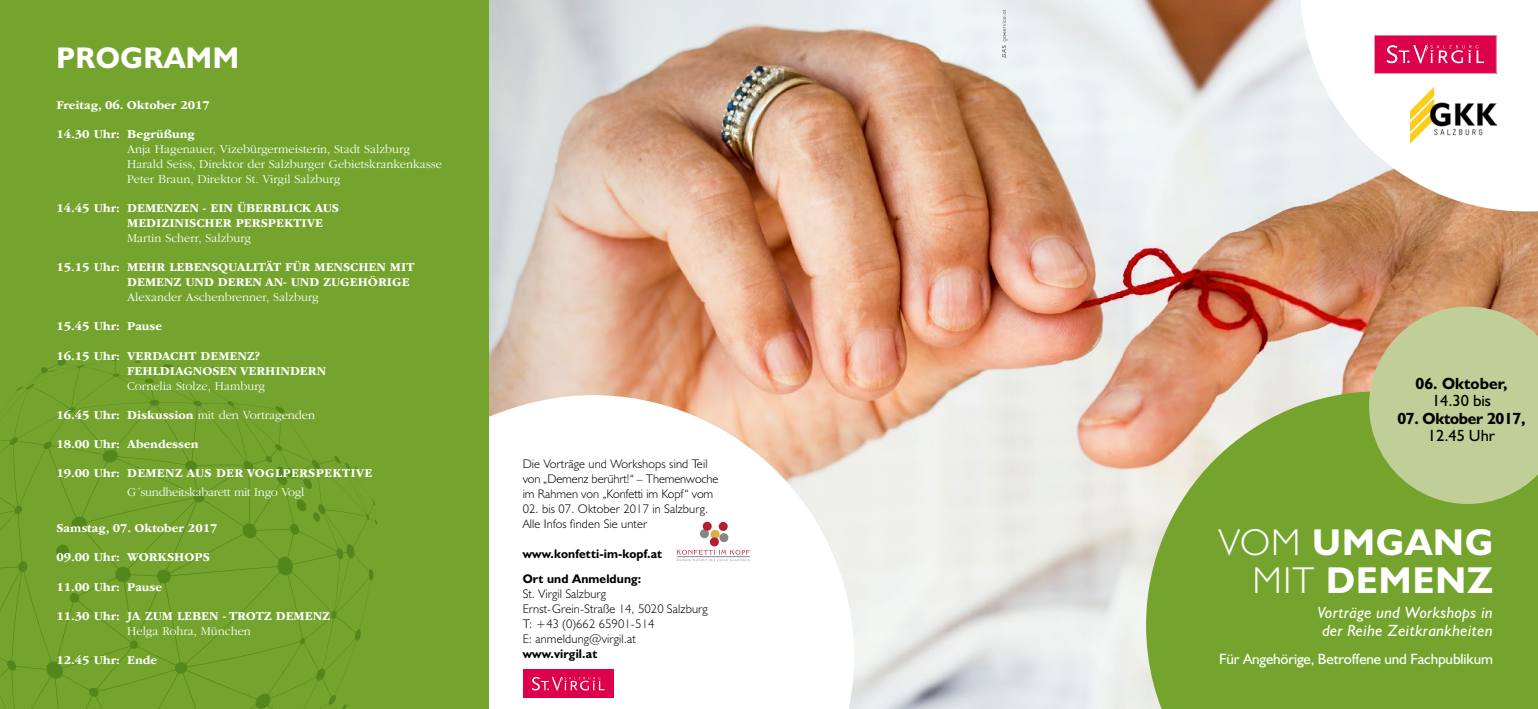
<style>
.page{position:relative;width:1538px;height:709px;background:#fff}
.page>*{position:absolute;margin:0;border:0;box-sizing:border-box;transform-origin:0 0}
.t1{font:700 37.5px/37.5px "Humanist 521";letter-spacing:.03em;color:#fff;text-align:right}
.t2{font:700 30px "Humanist 521";letter-spacing:.02em;color:#fff}
.t3{font:italic 16.25px/17.5px "Humanist 521";letter-spacing:.02em;color:#fff}
.t4{font:16.25px "Humanist 521";color:#000}
.t5{font:700 16.25px "Humanist 521";letter-spacing:-.02em;color:#000}
.t6{font:700 16.25px "Humanist 521";color:#000}
.t7{font:15px "Humanist 521";letter-spacing:-.01em;color:#fff}
.t8{font:700 12.5px/15px "ITC Garamond Std";color:#fff}
.t9{font:300 12.5px/15px "Humanist 521";letter-spacing:.01em;color:#000}
.t10{font:300 12.5px/15px "ITC Garamond Std";color:#fff}
.t11{font:700 12.5px "Humanist 521";letter-spacing:.01em;color:#000}
.t12{font:700 12.5px "ITC Garamond Std";letter-spacing:.02em;color:#fff}
.t13{font:300 12.5px "ITC Garamond Std";letter-spacing:-.02em;color:#fff}
.s1{font-weight:300}
</style>
<div class="page">
<div style="left:0;top:0;width:489px;height:709px;background:#74a42e"></div>
<img style="left:489px;top:0;width:1049px;height:709px">
<svg style="left:489px;top:395px;width:365px;height:314px"></svg>
<svg style="left:1146px;top:391px;width:392px;height:318px;fill:#74a42e"></svg>
<svg style="left:1369px;top:306px;width:169px;height:198px"></svg>
<svg style="left:1300px;top:0;width:238px;height:211px"></svg>
<svg style="left:0;top:358px;width:377px;height:351px"></svg>
<div style="left:523px;top:669px;width:90px;height:29px;background:#dd004b"></div>
<svg style="left:532px;top:677px;width:72px;height:13px"></svg>
<svg style="left:1374px;top:35px;width:122px;height:39px"></svg>
<img style="left:1410px;top:87px;width:86px;height:56px">
<svg style="left:1002px;top:10px;width:5px;height:48px"></svg>
<svg style="left:677px;top:522px;width:73px;height:39px"></svg>
<hr style="left:677px;top:556px;width:73px;height:1px;background:#878786">
<h2 class="t2" style="left:56px;top:39px;width:184px">PROGRAMM</h2>
<p class="t8" style="left:56px;top:97px;width:155px">Freitag, 06. Oktober 2017</p>
<p class="t8" style="left:56px;top:126px;width:140px">14.30 Uhr: Begrüßung</p>
<p class="t10" style="left:127px;top:141px;width:316px">Anja Hagenauer, Vizebürgermeisterin, Stadt Salzburg<br>Harald Seiss, Direktor der Salzburger Gebietskrankenkasse<br>Peter Braun, Direktor St. Virgil Salzburg</p>
<p class="t8" style="left:127px;top:200px;width:213px;text-indent:-71px">14.45 Uhr: DEMENZEN - EIN ÜBERBLICK AUS<br>MEDIZINISCHER PERSPEKTIVE</p>
<p class="t10" style="left:127px;top:231px;width:125px">Martin Scherr, Salzburg</p>
<p class="t8" style="left:127px;top:260px;width:289px;text-indent:-71px">15.15 Uhr: MEHR LEBENSQUALITÄT FÜR MENSCHEN MIT<br>DEMENZ UND DEREN AN- UND ZUGEHÖRIGE</p>
<p class="t10" style="left:127px;top:290px;width:193px">Alexander Aschenbrenner, Salzburg</p>
<p class="t8" style="left:56px;top:319px;width:107px">15.45 Uhr: Pause</p>
<p class="t8" style="left:127px;top:348px;width:200px;text-indent:-71px">16.15 Uhr: VERDACHT DEMENZ?<br>FEHLDIAGNOSEN VERHINDERN</p>
<p class="t10" style="left:127px;top:378px;width:139px">Cornelia Stolze, Hamburg</p>
<p class="t8" style="left:56px;top:407px;width:260px">16.45 Uhr: Diskussion <span class="s1">mit den Vortragenden</span></p>
<p class="t8" style="left:56px;top:436px;width:144px">18.00 Uhr: Abendessen</p>
<p class="t12" style="left:56px;top:466px;width:318px">19.00 Uhr: DEMENZ AUS DER VOGLPERSPEKTIVE</p>
<p class="t13" style="left:127px;top:485px;width:179px">G´sundheitskabarett mit Ingo Vogl</p>
<p class="t8" style="left:56px;top:521px;width:163px">Samstag, 07. Oktober 2017</p>
<p class="t8" style="left:56px;top:550px;width:155px">09.00 Uhr: WORKSHOPS</p>
<p class="t8" style="left:56px;top:579px;width:107px">11.00 Uhr: Pause</p>
<p class="t8" style="left:56px;top:608px;width:275px">11.30 Uhr: JA ZUM LEBEN - TROTZ DEMENZ</p>
<p class="t10" style="left:127px;top:623px;width:125px">Helga Rohra, München</p>
<p class="t8" style="left:56px;top:652px;width:102px">12.45 Uhr: Ende</p>
<p class="t9" style="left:523px;top:456px;width:197px">Die Vorträge und Workshops sind Teil von „Demenz berührt!“ – Themenwoche im Rahmen von „Konfetti im Kopf“ vom</p>
<p class="t9" style="left:523px;top:501px;width:187px">02. bis 07. Oktober 2017 in Salzburg.<br>Alle Infos finden Sie unter</p>
<p class="t11" style="left:523px;top:546px;width:141px">www.konfetti-im-kopf.at</p>
<p class="t11" style="left:523px;top:571px;width:120px">Ort und Anmeldung:</p>
<p class="t9" style="left:523px;top:586px;width:186px">St. Virgil Salzburg<br>Ernst-Grein-Straße 14, 5020 Salzburg<br>T: +43 (0)662 65901-514<br>E: anmeldung@virgil.at</p>
<p class="t11" style="left:523px;top:646px;width:76px">www.virgil.at</p>
<h3 class="t6" style="left:1415px;top:373px;width:93px">06. Oktober,</h3>
<h3 class="t4" style="left:1432px;top:391px;width:60px">14.30 bis</h3>
<h3 class="t5" style="left:1397px;top:408px;width:130px">07. Oktober 2017,</h3>
<h3 class="t4" style="left:1428px;top:426px;width:69px">12.45 Uhr</h3>
<h1 class="t1" style="left:1219px;top:523px;width:275px"><span class="s1">VOM</span> UMGANG<br><span class="s1">MIT</span> DEMENZ</h1>
<h3 class="t3" style="left:1317px;top:603px;width:177px">Vorträge und Workshops in der Reihe Zeitkrankheiten</h3>
<p class="t7" style="left:1219px;top:649px;width:275px">Für Angehörige, Betroffene und Fachpublikum</p>
</div>
